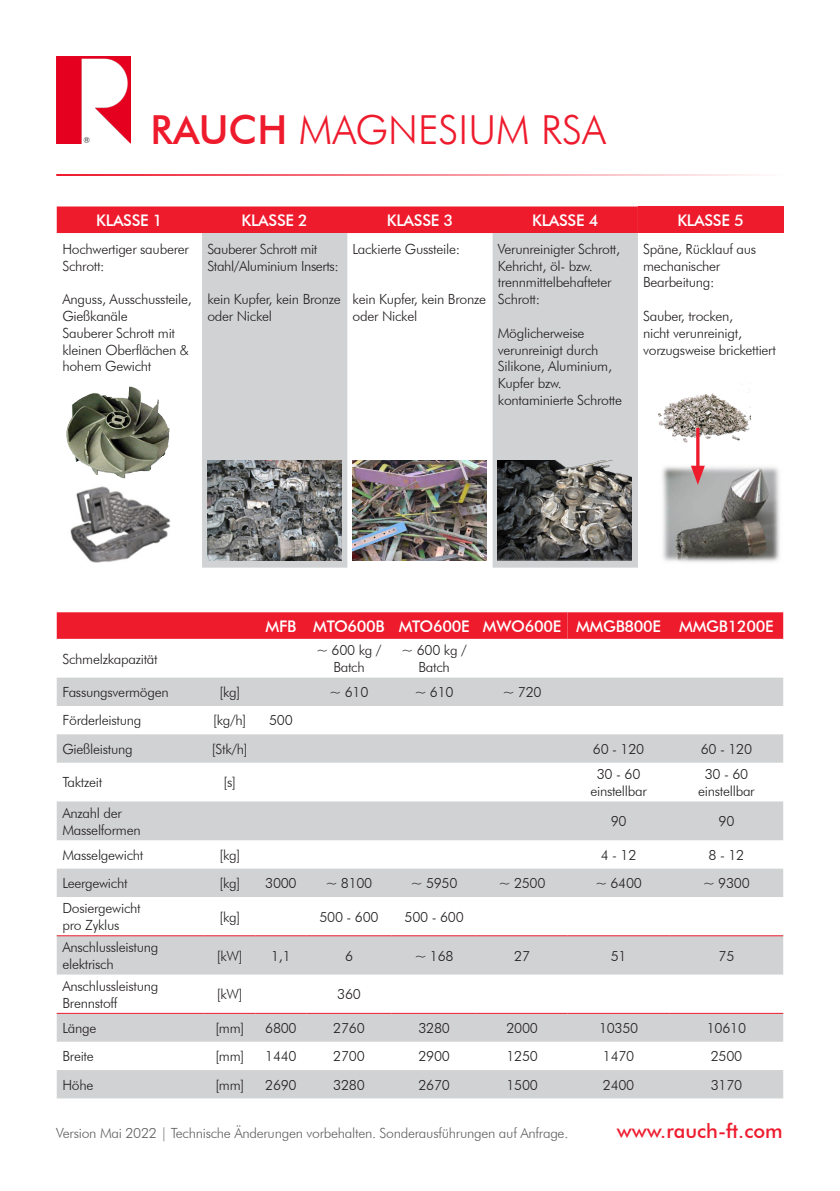
<style>
.page{position:relative;width:840px;height:1191px;background:#fff}
.page>*{position:absolute;margin:0;border:0;box-sizing:border-box;transform-origin:0 0}
.t1{font:300 40px "Futura BT";color:#ee1b2d}
.t2{font:500 20px "Futura BT";color:#ee1b2d}
.Zelleninhalt{font:500 16px "Futura BT";letter-spacing:-.02em;color:#fff}
.Zelleninhalt-2{font:300 14px/16.8px "Futura BT";letter-spacing:-.02em;color:#231f20}
.t3{font:300 14px "Futura BT";letter-spacing:-.02em;color:#636366}
.s1{font-weight:500}
</style>
<div class="page">
<img style="left:56px;top:57px;width:74px;height:86px">
<hr style="left:56px;top:174px;width:727px;height:2px;background:#ee1b2d">
<svg style="left:57px;top:612px;width:725px;height:27px;background:#ee1e30"></svg>
<svg style="left:57px;top:677px;width:725px;height:421px;fill:#d1d2d4"></svg>
<hr style="left:391px;top:1012px;width:85px;height:1px;background:#ee1b2d">
<hr style="left:57px;top:935px;width:147px;height:1px;background:#ee1b2d">
<hr style="left:204px;top:935px;width:51px;height:1px;background:#ee1b2d">
<hr style="left:255px;top:935px;width:51px;height:1px;background:#ee1b2d">
<hr style="left:306px;top:935px;width:85px;height:1px;background:#ee1b2d">
<hr style="left:391px;top:935px;width:85px;height:1px;background:#ee1b2d">
<hr style="left:476px;top:935px;width:91px;height:1px;background:#ee1b2d">
<hr style="left:567px;top:935px;width:102px;height:1px;background:#ee1b2d">
<hr style="left:669px;top:935px;width:113px;height:1px;background:#ee1b2d">
<hr style="left:57px;top:1012px;width:147px;height:1px;background:#ee1b2d">
<hr style="left:204px;top:1012px;width:51px;height:1px;background:#ee1b2d">
<hr style="left:255px;top:1012px;width:51px;height:1px;background:#ee1b2d">
<hr style="left:306px;top:1012px;width:85px;height:1px;background:#ee1b2d">
<hr style="left:476px;top:1012px;width:91px;height:1px;background:#ee1b2d">
<hr style="left:567px;top:1012px;width:102px;height:1px;background:#ee1b2d">
<hr style="left:669px;top:1012px;width:113px;height:1px;background:#ee1b2d">
<div style="left:57px;top:206px;width:580px;height:27px;background:#ee1b2d"></div>
<div style="left:637px;top:206px;width:145px;height:27px;background:#ee1b2d"></div>
<svg style="left:202px;top:233px;width:435px;height:334px;fill:#d1d2d4"></svg>
<img style="left:66px;top:386px;width:104px;height:93px">
<img style="left:70px;top:486px;width:101px;height:77px">
<img style="left:208px;top:460px;width:134px;height:101px">
<img style="left:352px;top:460px;width:134px;height:101px">
<img style="left:497px;top:460px;width:134px;height:101px">
<img style="left:658px;top:382px;width:91px;height:66px">
<img style="left:662px;top:463px;width:118px;height:99px">
<svg style="left:695px;top:428px;width:4px;height:38px"></svg>
<svg style="left:690px;top:466px;width:14px;height:19px"></svg>
<h1 class="t1" style="left:150px;top:105px;width:456px"><span class="s1">RAUCH</span> MAGNESIUM RSA</h1>
<p class="Zelleninhalt" style="left:96px;top:210px;width:68px">KLASSE 1</p>
<p class="Zelleninhalt" style="left:241px;top:210px;width:68px">KLASSE 2</p>
<p class="Zelleninhalt" style="left:386px;top:210px;width:68px">KLASSE 3</p>
<p class="Zelleninhalt" style="left:531px;top:210px;width:68px">KLASSE 4</p>
<p class="Zelleninhalt" style="left:677px;top:210px;width:68px">KLASSE 5</p>
<p class="Zelleninhalt-2" style="left:62px;top:240px;width:128px">Hochwertiger sauberer<br>Schrott:</p>
<p class="Zelleninhalt-2" style="left:62px;top:291px;width:131px">Anguss, Ausschussteile,<br>Gießkanäle</p>
<p class="Zelleninhalt-2" style="left:62px;top:324px;width:128px">Sauberer Schrott mit kleinen Oberflächen &amp; hohem Gewicht</p>
<p class="Zelleninhalt-2" style="left:642px;top:240px;width:115px">Späne, Rücklauf aus mechanischer<br>Bearbeitung:</p>
<p class="Zelleninhalt-2" style="left:642px;top:307px;width:134px">Sauber, trocken,<br>nicht verunreinigt, vorzugsweise brickettiert</p>
<p class="Zelleninhalt-2" style="left:207px;top:240px;width:133px">Sauberer Schrott mit<br>Stahl/Aluminium Inserts:</p>
<p class="Zelleninhalt-2" style="left:207px;top:291px;width:135px">kein Kupfer, kein Bronze oder Nickel</p>
<p class="Zelleninhalt-2" style="left:352px;top:240px;width:109px">Lackierte Gussteile:</p>
<p class="Zelleninhalt-2" style="left:352px;top:291px;width:135px">kein Kupfer, kein Bronze oder Nickel</p>
<p class="Zelleninhalt-2" style="left:497px;top:240px;width:124px">Verunreinigter Schrott,<br>Kehricht, öl- bzw. trennmittelbehafteter<br>Schrott:</p>
<p class="Zelleninhalt-2" style="left:497px;top:324px;width:126px">Möglicherweise verunreinigt durch<br>Silikone, Aluminium,<br>Kupfer bzw. kontaminierte Schrotte</p>
<p class="Zelleninhalt" style="left:265px;top:616px;width:32px">MFB</p>
<p class="Zelleninhalt" style="left:313px;top:616px;width:73px">MTO600B</p>
<p class="Zelleninhalt" style="left:398px;top:616px;width:72px">MTO600E</p>
<p class="Zelleninhalt" style="left:482px;top:616px;width:80px">MWO600E</p>
<p class="Zelleninhalt" style="left:575px;top:616px;width:86px">MMGB800E</p>
<p class="Zelleninhalt" style="left:679px;top:616px;width:96px">MMGB1200E</p>
<p class="Zelleninhalt-2" style="left:62px;top:650px;width:97px">Schmelzkapazität</p>
<p class="Zelleninhalt-2" style="left:316px;top:641px;width:67px;text-align:center">~ 600 kg /<br>Batch</p>
<p class="Zelleninhalt-2" style="left:401px;top:641px;width:67px;text-align:center">~ 600 kg /<br>Batch</p>
<p class="Zelleninhalt-2" style="left:62px;top:683px;width:108px">Fassungsvermögen</p>
<p class="Zelleninhalt-2" style="left:219px;top:683px;width:22px">[kg]</p>
<p class="Zelleninhalt-2" style="left:329px;top:683px;width:40px">~ 610</p>
<p class="Zelleninhalt-2" style="left:414px;top:683px;width:40px">~ 610</p>
<p class="Zelleninhalt-2" style="left:502px;top:683px;width:40px">~ 720</p>
<p class="Zelleninhalt-2" style="left:62px;top:712px;width:81px">Förderleistung</p>
<p class="Zelleninhalt-2" style="left:213px;top:712px;width:35px">[kg/h]</p>
<p class="Zelleninhalt-2" style="left:269px;top:712px;width:25px">500</p>
<p class="Zelleninhalt-2" style="left:62px;top:740px;width:72px">Gießleistung</p>
<p class="Zelleninhalt-2" style="left:212px;top:740px;width:37px">[Stk/h]</p>
<p class="Zelleninhalt-2" style="left:592px;top:740px;width:53px">60 - 120</p>
<p class="Zelleninhalt-2" style="left:700px;top:740px;width:53px">60 - 120</p>
<p class="Zelleninhalt-2" style="left:62px;top:774px;width:41px">Taktzeit</p>
<p class="Zelleninhalt-2" style="left:223px;top:774px;width:14px">[s]</p>
<p class="Zelleninhalt-2" style="left:590px;top:765px;width:58px;text-align:center">30 - 60 einstellbar</p>
<p class="Zelleninhalt-2" style="left:697px;top:765px;width:58px;text-align:center">30 - 60 einstellbar</p>
<p class="Zelleninhalt-2" style="left:62px;top:804px;width:80px">Anzahl der<br>Masselformen</p>
<p class="Zelleninhalt-2" style="left:610px;top:812px;width:17px">90</p>
<p class="Zelleninhalt-2" style="left:718px;top:812px;width:17px">90</p>
<p class="Zelleninhalt-2" style="left:62px;top:846px;width:82px">Masselgewicht</p>
<p class="Zelleninhalt-2" style="left:219px;top:846px;width:22px">[kg]</p>
<p class="Zelleninhalt-2" style="left:600px;top:846px;width:37px">4 - 12</p>
<p class="Zelleninhalt-2" style="left:708px;top:846px;width:37px">8 - 12</p>
<p class="Zelleninhalt-2" style="left:62px;top:874px;width:67px">Leergewicht</p>
<p class="Zelleninhalt-2" style="left:219px;top:874px;width:22px">[kg]</p>
<p class="Zelleninhalt-2" style="left:265px;top:874px;width:33px">3000</p>
<p class="Zelleninhalt-2" style="left:325px;top:874px;width:48px">~ 8100</p>
<p class="Zelleninhalt-2" style="left:410px;top:874px;width:48px">~ 5950</p>
<p class="Zelleninhalt-2" style="left:498px;top:874px;width:48px">~ 2500</p>
<p class="Zelleninhalt-2" style="left:595px;top:874px;width:48px">~ 6400</p>
<p class="Zelleninhalt-2" style="left:702px;top:874px;width:48px">~ 9300</p>
<p class="Zelleninhalt-2" style="left:62px;top:899px;width:80px">Dosiergewicht pro Zyklus</p>
<p class="Zelleninhalt-2" style="left:219px;top:908px;width:22px">[kg]</p>
<p class="Zelleninhalt-2" style="left:319px;top:908px;width:61px">500 - 600</p>
<p class="Zelleninhalt-2" style="left:404px;top:908px;width:61px">500 - 600</p>
<p class="Zelleninhalt-2" style="left:62px;top:938px;width:97px">Anschlussleistung elektrisch</p>
<p class="Zelleninhalt-2" style="left:217px;top:947px;width:27px">[kW]</p>
<p class="Zelleninhalt-2" style="left:271px;top:947px;width:21px">1,1</p>
<p class="Zelleninhalt-2" style="left:345px;top:947px;width:10px">6</p>
<p class="Zelleninhalt-2" style="left:414px;top:947px;width:40px">~ 168</p>
<p class="Zelleninhalt-2" style="left:514px;top:947px;width:17px">27</p>
<p class="Zelleninhalt-2" style="left:610px;top:947px;width:17px">51</p>
<p class="Zelleninhalt-2" style="left:718px;top:947px;width:17px">75</p>
<p class="Zelleninhalt-2" style="left:62px;top:977px;width:97px">Anschlussleistung<br>Brennstoff</p>
<p class="Zelleninhalt-2" style="left:217px;top:985px;width:27px">[kW]</p>
<p class="Zelleninhalt-2" style="left:337px;top:985px;width:25px">360</p>
<p class="Zelleninhalt-2" style="left:62px;top:1019px;width:36px">Länge</p>
<p class="Zelleninhalt-2" style="left:215px;top:1019px;width:30px">[mm]</p>
<p class="Zelleninhalt-2" style="left:265px;top:1019px;width:33px">6800</p>
<p class="Zelleninhalt-2" style="left:333px;top:1019px;width:33px">2760</p>
<p class="Zelleninhalt-2" style="left:418px;top:1019px;width:33px">3280</p>
<p class="Zelleninhalt-2" style="left:506px;top:1019px;width:33px">2000</p>
<p class="Zelleninhalt-2" style="left:598px;top:1019px;width:41px">10350</p>
<p class="Zelleninhalt-2" style="left:706px;top:1019px;width:41px">10610</p>
<p class="Zelleninhalt-2" style="left:62px;top:1047px;width:33px">Breite</p>
<p class="Zelleninhalt-2" style="left:215px;top:1047px;width:30px">[mm]</p>
<p class="Zelleninhalt-2" style="left:265px;top:1047px;width:33px">1440</p>
<p class="Zelleninhalt-2" style="left:333px;top:1047px;width:33px">2700</p>
<p class="Zelleninhalt-2" style="left:418px;top:1047px;width:33px">2900</p>
<p class="Zelleninhalt-2" style="left:506px;top:1047px;width:33px">1250</p>
<p class="Zelleninhalt-2" style="left:602px;top:1047px;width:33px">1470</p>
<p class="Zelleninhalt-2" style="left:710px;top:1047px;width:33px">2500</p>
<p class="Zelleninhalt-2" style="left:62px;top:1076px;width:32px">Höhe</p>
<p class="Zelleninhalt-2" style="left:215px;top:1076px;width:30px">[mm]</p>
<p class="Zelleninhalt-2" style="left:265px;top:1076px;width:33px">2690</p>
<p class="Zelleninhalt-2" style="left:333px;top:1076px;width:33px">3280</p>
<p class="Zelleninhalt-2" style="left:418px;top:1076px;width:33px">2670</p>
<p class="Zelleninhalt-2" style="left:506px;top:1076px;width:33px">1500</p>
<p class="Zelleninhalt-2" style="left:602px;top:1076px;width:33px">2400</p>
<p class="Zelleninhalt-2" style="left:710px;top:1076px;width:33px">3170</p>
<p class="t3" style="left:56px;top:1124px;width:513px">Version Mai 2022 | Technische Änderungen vorbehalten. Sonderausführungen auf Anfrage.</p>
<h2 class="t2" style="left:616px;top:1118px;width:167px">www.rauch-ft.com</h2>
</div>
